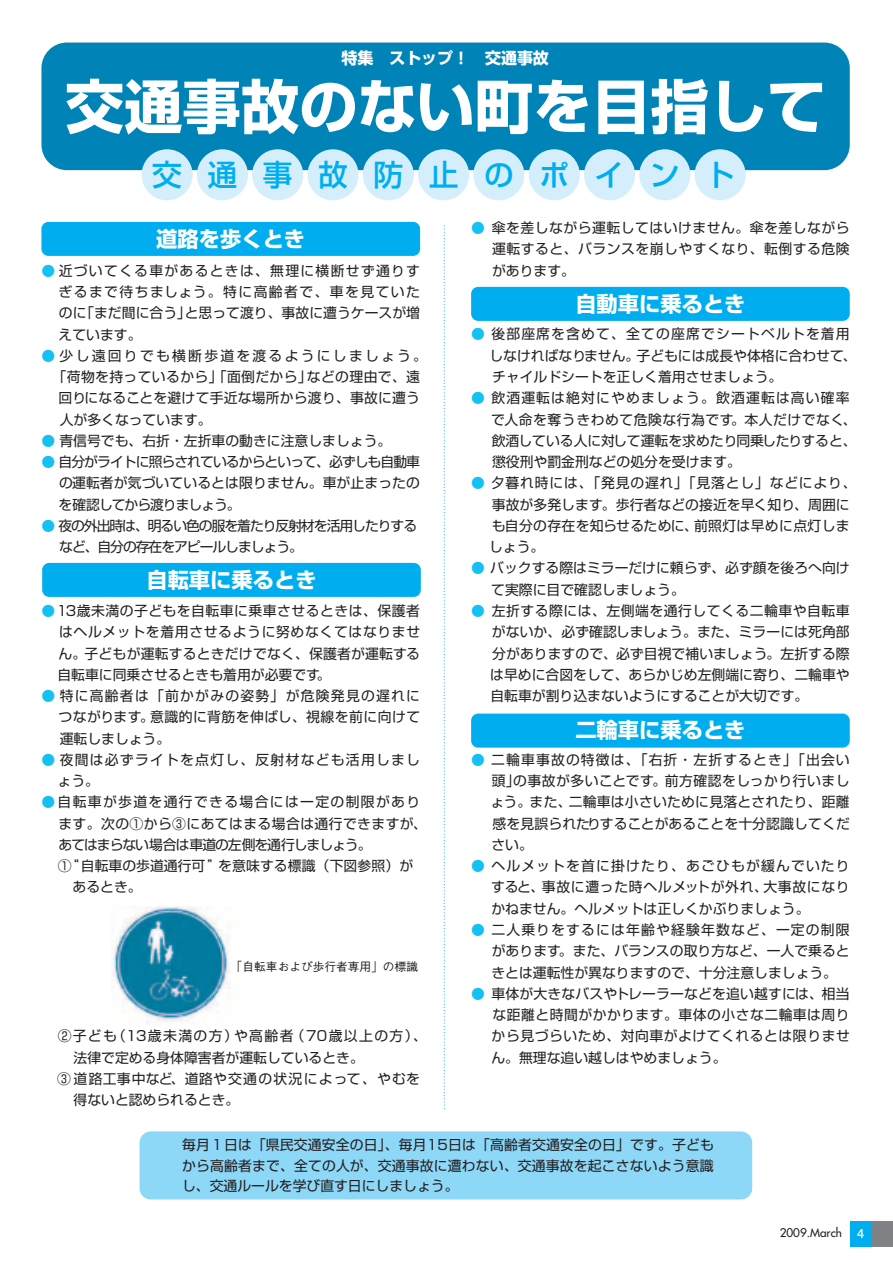
<style>
.page{position:relative;width:893px;height:1262px;background:#fff}
.page>*{position:absolute;margin:0;border:0;box-sizing:border-box;transform-origin:0 0}
.t1{font:700 58.5px "Shin Go";color:#fff}
.t2{font:500 29.7px "Shin Go";letter-spacing:.855em;color:#00aeef}
.t3{font:700 21.3px "Shin Go";color:#fff}
.t4{font:700 15.9px "Shin Go";color:#fff}
.t5{font:13.8px/21.3px "Shin Go";letter-spacing:.005em;color:#231f20;text-align:justify}
.t6{font:13.8px/21.3px "Shin Go";letter-spacing:.025em;color:#231f20}
.t7{font:13.8px/21.3px "Shin Go";letter-spacing:-.075em;color:#231f20}
.t8{font:13.8px "Shin Go";letter-spacing:.095em;color:#231f20}
.t9{font:13.8px/21.3px "Shin Go";letter-spacing:.09em;color:#231f20}
.t10{font:13.8px "Shin Go";letter-spacing:.1em;color:#231f20}
.t11{font:13.8px "Shin Go";letter-spacing:.03em;color:#231f20}
.t12{font:13.8px "Shin Go";letter-spacing:.165em;color:#231f20}
.t13{font:500 11.7px "Gothic BBB";color:#231f20}
.t14{font:11.7px "Futura";color:#231f20}
.s1{color:#15c0f2}
.s2{font-family:"Futo Go B101";font-weight:700;font-size:12.75px;color:#fff}
</style>
<div class="page">
<div style="left:41px;top:43px;width:808px;height:127px;background:#0084b7;border-radius:25px"></div>
<div style="left:140px;top:1131px;width:612px;height:68px;background:#8dd7f7;border-radius:11px"></div>
<div style="left:861px;top:1220px;width:31px;height:26px;background:#808285"></div>
<div style="left:850px;top:1220px;width:21px;height:26px;background:#00aeef"></div>
<svg style="left:443px;top:226px;width:2px;height:883px"></svg>
<div style="left:41px;top:222px;width:379px;height:34px;background:#00aeef;border-radius:7px"></div>
<div style="left:42px;top:563px;width:379px;height:34px;background:#00aeef;border-radius:7px"></div>
<div style="left:471px;top:287px;width:378px;height:34px;background:#00aeef;border-radius:7px"></div>
<div style="left:471px;top:713px;width:378px;height:34px;background:#00aeef;border-radius:7px"></div>
<img style="left:112px;top:906px;width:119px;height:117px">
<div style="left:142px;top:149px;width:51px;height:51px;background:#d4effb;border-radius:50%"></div>
<div style="left:197px;top:149px;width:51px;height:51px;background:#d4effb;border-radius:50%"></div>
<div style="left:252px;top:149px;width:51px;height:51px;background:#d4effb;border-radius:50%"></div>
<div style="left:307px;top:149px;width:51px;height:51px;background:#d4effb;border-radius:50%"></div>
<div style="left:363px;top:149px;width:51px;height:51px;background:#d4effb;border-radius:50%"></div>
<div style="left:418px;top:149px;width:51px;height:51px;background:#d4effb;border-radius:50%"></div>
<div style="left:473px;top:149px;width:51px;height:51px;background:#d4effb;border-radius:50%"></div>
<div style="left:528px;top:149px;width:51px;height:51px;background:#d4effb;border-radius:50%"></div>
<div style="left:584px;top:149px;width:51px;height:51px;background:#d4effb;border-radius:50%"></div>
<div style="left:639px;top:149px;width:51px;height:51px;background:#d4effb;border-radius:50%"></div>
<div style="left:694px;top:149px;width:51px;height:51px;background:#d4effb;border-radius:50%"></div>
<p class="t4" style="left:341px;top:52px;width:209px">特集　ストップ！　交通事故</p>
<h1 class="t1" style="left:65px;top:85px;width:762px">交通事故のない町を目指して</h1>
<h2 class="t2" style="left:152px;top:163px;width:584px">交通事故防止のポイント</h2>
<h3 class="t3" style="left:156px;top:231px;width:150px">道路を歩くとき</h3>
<p class="t5" style="left:59px;top:261px;width:363px;text-indent:-17px"><span class="s1">●</span> 近づいてくる車があるときは、無理に横断せず通りすぎるまで待ちましょう。特に高齢者で、車を見ていたのに「まだ間に合う」と思って渡り、事故に遭うケースが増えています。</p>
<p class="t12" style="left:41px;top:350px;width:387px"><span class="s1">●</span> 少し遠回りでも横断歩道を渡るようにしましょう。</p>
<p class="t6" style="left:53px;top:368px;width:369px">「荷物を持っているから」「面倒だから」などの理由で、遠</p>
<p class="t5" style="left:58px;top:389px;width:363px">回りになることを避けて手近な場所から渡り、事故に遭う</p>
<p class="t5" style="left:60px;top:410px;width:154px">人が多くなっています。</p>
<p class="t5" style="left:41px;top:431px;width:351px"><span class="s1">●</span> 青信号でも、右折・左折車の動きに注意しましょう。</p>
<p class="t5" style="left:59px;top:453px;width:363px;text-indent:-17px"><span class="s1">●</span> 自分がライトに照らされているからといって、必ずしも自動車の運転者が気づいているとは限りません。車が止まったのを確認してから渡りましょう。</p>
<p class="t7" style="left:59px;top:516px;width:372px;text-indent:-18px"><span class="s1">●</span> 夜の外出時は、明るい色の服を着たり反射材を活用したりする　など、自分の存在をアピールしましょう。</p>
<h3 class="t3" style="left:146px;top:571px;width:172px">自転車に乗るとき</h3>
<p class="t5" style="left:57px;top:601px;width:364px;text-indent:-16px"><span class="s1">●</span>13歳未満の子どもを自転車に乗車させるときは、保護者はヘルメットを着用させるように努めなくてはなりません。子どもが運転するときだけでなく、保護者が運転する自転車に同乗させるときも着用が必要です。</p>
<p class="t5" style="left:59px;top:686px;width:363px;text-indent:-17px"><span class="s1">●</span> 特に高齢者は「前かがみの姿勢」が危険発見の遅れにつながります。意識的に背筋を伸ばし、視線を前に向けて運転しましょう。</p>
<p class="t9" style="left:58px;top:750px;width:364px;text-indent:-16px"><span class="s1">●</span> 夜間は必ずライトを点灯し、反射材なども活用しましょう。</p>
<p class="t8" style="left:41px;top:797px;width:380px"><span class="s1">●</span>自転車が歩道を通行できる場合には一定の制限があり</p>
<p class="t11" style="left:58px;top:818px;width:370px">ます。次の①から③にあてはまる場合は通行できますが、</p>
<p class="t7" style="left:59px;top:835px;width:314px">あてはまらない場合は車道の左側を通行しましょう。</p>
<p class="t5" style="left:58px;top:857px;width:357px">①“自転車の歩道通行可”を意味する標識（下図参照）が</p>
<p class="t5" style="left:73px;top:878px;width:71px">あるとき。</p>
<p class="t13" style="left:231px;top:961px;width:189px">「自転車および歩行者専用」の標識</p>
<p class="t10" style="left:58px;top:1031px;width:370px">②子ども（13歳未満の方）や高齢者（70歳以上の方）、</p>
<p class="t5" style="left:73px;top:1048px;width:292px">法律で定める身体障害者が運転しているとき。</p>
<p class="t8" style="left:57px;top:1073px;width:364px">③道路工事中など、道路や交通の状況によって、やむを</p>
<p class="t5" style="left:73px;top:1090px;width:167px">得ないと認められるとき。</p>
<p class="t5" style="left:492px;top:219px;width:359px;text-indent:-21px"><span class="s1">●</span> 傘を差しながら運転してはいけません。傘を差しながら運転すると、バランスを崩しやすくなり、転倒する危険があります。</p>
<h3 class="t3" style="left:575px;top:296px;width:172px">自動車に乗るとき</h3>
<p class="t5" style="left:489px;top:325px;width:369px;text-align:left;text-indent:-18px"><span class="s1">●</span> 後部座席を含めて、全ての座席でシートベルトを着用しなければなりません。子どもには成長や体格に合わせて、チャイルドシートを正しく着用させましょう。</p>
<p class="t5" style="left:491px;top:389px;width:367px;text-align:left;text-indent:-20px"><span class="s1">●</span> 飲酒運転は絶対にやめましょう。飲酒運転は高い確率で人命を奪うきわめて危険な行為です。本人だけでなく、飲酒している人に対して運転を求めたり同乗したりすると、懲役刑や罰金刑などの処分を受けます。</p>
<p class="t6" style="left:489px;top:474px;width:369px;text-indent:-18px"><span class="s1">●</span> 夕暮れ時には、「発見の遅れ」「見落とし」などにより、事故が多発します。歩行者などの接近を早く知り、周囲にも自分の存在を知らせるために、前照灯は早めに点灯しましょう。</p>
<p class="t5" style="left:491px;top:559px;width:360px;text-indent:-20px"><span class="s1">●</span> バックする際はミラーだけに頼らず、必ず顔を後ろへ向けて実際に目で確認しましょう。</p>
<p class="t5" style="left:490px;top:601px;width:361px;text-indent:-19px"><span class="s1">●</span> 左折する際には、左側端を通行してくる二輪車や自転車がないか、必ず確認しましょう。また、ミラーには死角部分がありますので、必ず目視で補いましょう。左折する際は早めに合図をして、あらかじめ左側端に寄り、二輪車や自転車が割り込まないようにすることが大切です。</p>
<h3 class="t3" style="left:575px;top:722px;width:172px">二輪車に乗るとき</h3>
<p class="t5" style="left:490px;top:750px;width:361px;text-indent:-19px"><span class="s1">●</span> 二輪車事故の特徴は、「右折・左折するとき」「出会い頭」の事故が多いことです。前方確認をしっかり行いましょう。また、二輪車は小さいために見落とされたり、距離感を見誤られたりすることがあることを十分認識してください。</p>
<p class="t5" style="left:491px;top:857px;width:360px;text-indent:-20px"><span class="s1">●</span> ヘルメットを首に掛けたり、あごひもが緩んでいたりすると、事故に遭った時ヘルメットが外れ、大事故になりかねません。ヘルメットは正しくかぶりましょう。</p>
<p class="t5" style="left:491px;top:920px;width:360px;text-indent:-20px"><span class="s1">●</span> 二人乗りをするには年齢や経験年数など、一定の制限があります。また、バランスの取り方など、一人で乗るときとは運転性が異なりますので、十分注意しましょう。</p>
<p class="t5" style="left:491px;top:984px;width:360px;text-indent:-20px"><span class="s1">●</span> 車体が大きなバスやトレーラーなどを追い越すには、相当な距離と時間がかかります。車体の小さな二輪車は周りから見づらいため、対向車がよけてくれるとは限りません。無理な追い越しはやめましょう。</p>
<p class="t5" style="left:182px;top:1136px;width:533px;line-height:20.2px">毎月１日は「県民交通安全の日」、毎月15日は「高齢者交通安全の日」です。子どもから高齢者まで、全ての人が、交通事故に遭わない、交通事故を起こさないよう意識し、交通ルールを学び直す日にしましょう。</p>
<p class="t14" style="left:779px;top:1227px;width:86px">2009.March <span class="s2">4</span></p>
</div>
